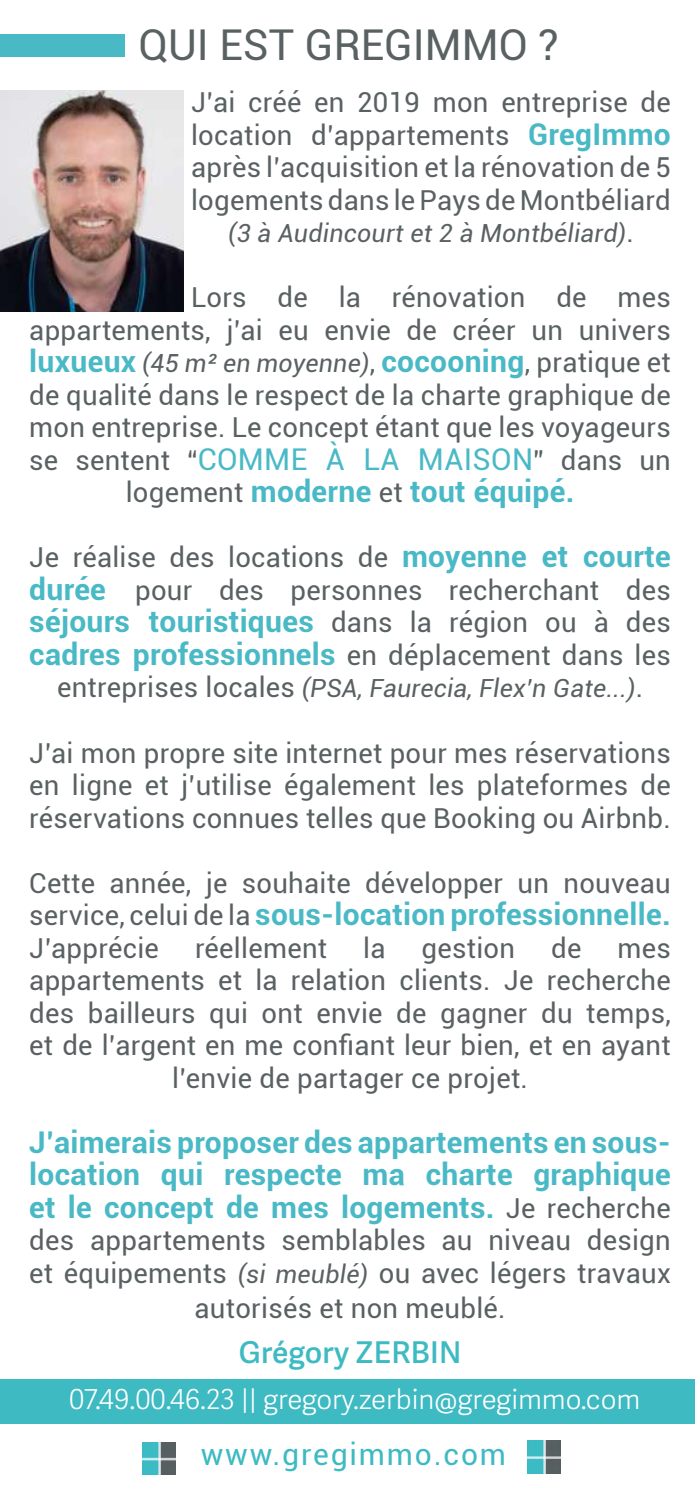
<style>
.page{position:relative;width:695px;height:1488px;background:#fff}
.page>*{position:absolute;margin:0;border:0;box-sizing:border-box;transform-origin:0 0}
.t1{font:42.5px "Roboto";color:#5a6163}
.t2{font:700 30px/32.5px "Roboto";letter-spacing:.01em;color:#4ab9c6}
.t3{font:30px "Roboto";letter-spacing:.06em;color:#3dbac2}
.t4{font:600 30px "Adelle Sans";letter-spacing:.01em;color:#3dbac2}
.t5{font:27.5px/32.5px "Roboto";letter-spacing:.01em;color:#5a6163;text-align:justify}
.t6{font:300 27.5px "Adelle Sans";color:#fff}
.t7{font:italic 25px "Roboto";letter-spacing:.01em;color:#5a6163}
.s1{font-weight:700;font-size:30px;color:#4ab9c6}
.s2{font-style:normal;font-size:27.5px}
.s3{font-weight:400;font-style:italic;font-size:25px;color:#5a6163}
.s4{font-weight:400;font-size:27.5px;color:#5a6163}
.s5{font-size:30px;color:#4ab9c6}
.s6{font-style:italic;font-size:25px}
</style>
<div class="page">
<img style="left:0;top:90px;width:184px;height:222px">
<div style="left:0;top:1379px;width:695px;height:44px;background:#3dbac2"></div>
<div style="left:0;top:34px;width:125px;height:23px;background:#4ab9c6"></div>
<img style="left:143px;top:1442px;width:32px;height:32px">
<img style="left:528px;top:1440px;width:32px;height:33px">
<h1 class="t1" style="left:138px;top:15px;width:422px">QUI EST GREGIMMO ?</h1>
<p class="t5" style="left:191px;top:85px;width:481px">J’ai créé en 2019 mon entreprise de location d’appartements <span class="s1">GregImmo </span>après l’acquisition et la rénovation de 5 logements dans le Pays de Montbéliard</p>
<p class="t7" style="left:228px;top:216px;width:407px">(3 à Audincourt et 2 à Montbéliard)<span class="s2">.</span></p>
<p class="t5" style="left:29px;top:280px;width:643px;text-align:right">Lors de la rénovation de mes appartements, j’ai eu envie de créer un univers</p>
<p class="t2" style="left:29px;top:344px;width:643px">luxueux <span class="s3">(45 m² en moyenne)</span><span class="s4">,</span> cocooning<span class="s4">, pratique et</span></p>
<p class="t5" style="left:29px;top:378px;width:643px">de qualité dans le respect de la charte graphique de mon entreprise. Le concept étant que les voyageurs se sentent “<span class="s5">COMME À LA MAISON</span>” dans un</p>
<p class="t2" style="left:126px;top:474px;width:450px"><span class="s4">logement</span> moderne <span class="s4">et</span> tout équipé.</p>
<p class="t5" style="left:29px;top:540px;width:643px">Je réalise des locations de <span class="s1">moyenne et courte durée</span> pour des personnes recherchant des</p>
<p class="t2" style="left:29px;top:604px;width:643px">séjours touristiques <span class="s4">dans la région ou à des </span>cadres professionnels <span class="s4">en déplacement dans les</span></p>
<p class="t7" style="left:57px;top:671px;width:588px"><span class="s2">entreprises locales</span> (PSA, Faurecia, Flex’n Gate...)<span class="s2">.</span></p>
<p class="t5" style="left:29px;top:735px;width:643px">J’ai mon propre site internet pour mes réservations en ligne et j’utilise également les plateformes de réservations connues telles que Booking ou Airbnb.</p>
<p class="t5" style="left:29px;top:865px;width:643px">Cette année, je souhaite développer un nouveau</p>
<p class="t2" style="left:29px;top:897px;width:643px"><span class="s4">service, celui de la</span> sous-location professionnelle.</p>
<p class="t5" style="left:29px;top:930px;width:131px">J’apprécie</p>
<p class="t5" style="left:195px;top:930px;width:134px">réellement</p>
<p class="t5" style="left:363px;top:930px;width:24px">la</p>
<p class="t5" style="left:422px;top:930px;width:95px">gestion</p>
<p class="t5" style="left:551px;top:930px;width:32px">de</p>
<p class="t5" style="left:617px;top:930px;width:55px">mes</p>
<p class="t5" style="left:29px;top:963px;width:643px">appartements et la relation clients. Je recherche</p>
<p class="t5" style="left:29px;top:995px;width:643px">des bailleurs qui ont envie de gagner du temps,</p>
<p class="t5" style="left:29px;top:1028px;width:643px">et de l’argent en me confiant leur bien, et en ayant</p>
<p class="t5" style="left:172px;top:1060px;width:357px">l’envie de partager ce projet.</p>
<p class="t2" style="left:29px;top:1124px;width:643px;text-align:justify">J’aimerais proposer des appartements en sous&shy;location qui respecte ma charte graphique et le concept de mes logements. <span class="s4">Je recherche</span></p>
<p class="t5" style="left:29px;top:1223px;width:643px">des appartements semblables au niveau design et équipements <span class="s6">(si meublé)</span> ou avec légers travaux</p>
<p class="t5" style="left:195px;top:1290px;width:313px">autorisés et non meublé.</p>
<p class="t4" style="left:239px;top:1330px;width:224px">Grégory ZERBIN</p>
<p class="t6" style="left:69px;top:1379px;width:573px">07.49.00.46.23 || gregory.zerbin@gregimmo.com</p>
<p class="t3" style="left:201px;top:1433px;width:307px">www.gregimmo.com</p>
</div>
